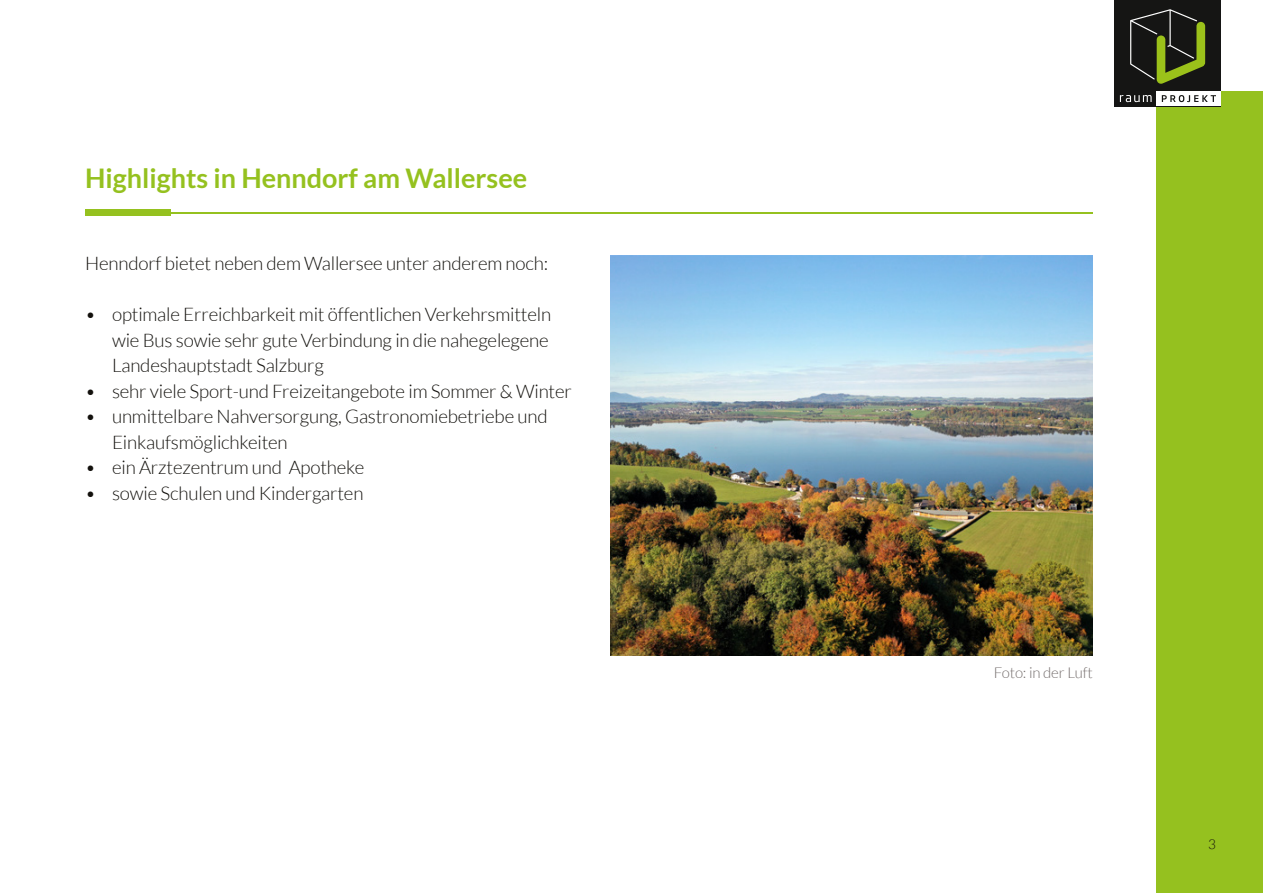
<style>
.page{position:relative;width:1263px;height:893px;background:#fff}
.page>*{position:absolute;margin:0;border:0;box-sizing:border-box;transform-origin:0 0}
.t1{font:700 27px "Lato";color:#95c11f}
.t2{font:300 18.75px/25.5px "Lato";letter-spacing:-.01em;color:#13110d}
.t3{font:300 15px "Lato";letter-spacing:-.01em;color:#736c6b}
.t4{font:300 13.5px "Lato";color:#13110d}
</style>
<div class="page">
<div style="left:1157px;top:91px;width:106px;height:802px;background:#95c11f"></div>
<div style="left:1115px;top:0;width:106px;height:106px;background:#151514"></div>
<div style="left:1157px;top:91px;width:64px;height:15px;background:#fff"></div>
<svg style="left:1130px;top:9px;width:75px;height:75px"></svg>
<svg style="left:1120px;top:95px;width:31px;height:7px"></svg>
<svg style="left:1162px;top:95px;width:54px;height:7px"></svg>
<div style="left:85px;top:209px;width:85px;height:7px;background:#95c11f"></div>
<hr style="left:85px;top:212px;width:1008px;height:1px;background:#95c11f">
<img style="left:610px;top:255px;width:483px;height:400px">
<h1 class="t1" style="left:85px;top:162px;width:444px">Highlights in Henndorf am Wallersee</h1>
<p class="t2" style="left:85px;top:251px;width:465px">Henndorf bietet neben dem Wallersee unter anderem noch:</p>
<p class="t2" style="left:112px;top:302px;width:441px;text-indent:-27px">• optimale Erreichbarkeit mit öffentlichen Verkehrsmitteln wie Bus sowie sehr gute Verbindung in die nahegelegene<br>Landeshauptstadt Salzburg</p>
<p class="t2" style="left:85px;top:378px;width:488px">• sehr viele Sport-und Freizeitangebote im Sommer &amp; Winter</p>
<p class="t2" style="left:112px;top:404px;width:437px;text-indent:-27px">• unmittelbare Nahversorgung, Gastronomiebetriebe und<br>Einkaufsmöglichkeiten</p>
<p class="t2" style="left:85px;top:455px;width:281px">• ein Ärztezentrum und Apotheke</p>
<p class="t2" style="left:85px;top:480px;width:280px">• sowie Schulen und Kindergarten</p>
<p class="t3" style="left:994px;top:665px;width:100px">Foto: in der Luft</p>
<p class="t4" style="left:1208px;top:836px;width:9px">3</p>
</div>
